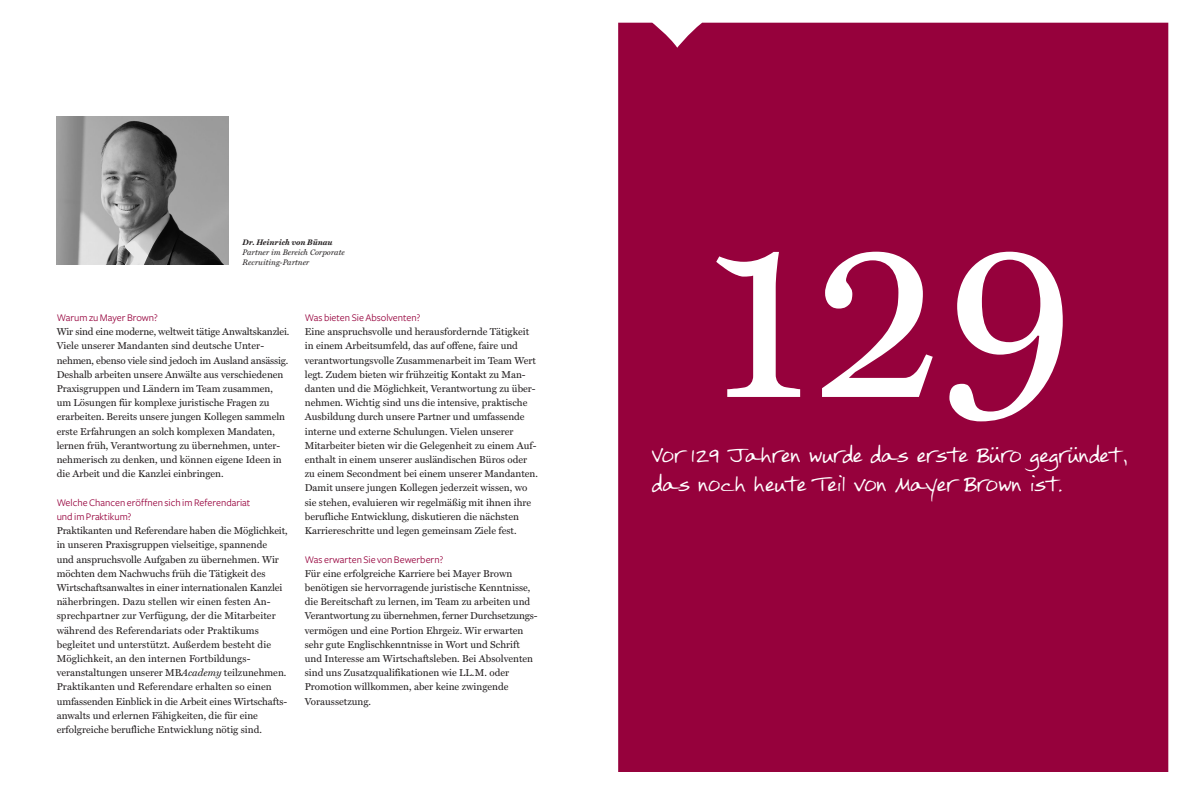
<style>
.page{position:relative;width:1191px;height:794px;background:#fff}
.page>*{position:absolute;margin:0;border:0;box-sizing:border-box;transform-origin:0 0}
.t1{font:235px "Miller Text";color:#fff}
.t2{font:16px/29px "FG Rebecca";color:#fff}
.t3{font:10.5px/14.2px "Freight Sans";color:#96013c}
.t4{font:10px/14.2px "Miller Text";color:#231f20}
.t5{font:italic 8px/10px "Miller Text";color:#231f20}
.t6{font:italic 700 8px "Miller Text";color:#231f20}
.s1{font-style:italic}
</style>
<div class="page">
<div style="left:618px;top:23px;width:550px;height:748px;background:#96013c"></div>
<img style="left:57px;top:116px;width:171px;height:149px">
<p class="t6" style="left:243px;top:237px;width:91px">Dr. Heinrich von Bünau</p>
<p class="t5" style="left:243px;top:247px;width:103px">Partner im Bereich Corporate<br>Recruiting-Partner</p>
<p class="t3" style="left:57px;top:310px;width:103px">Warum zu Mayer Brown?</p>
<p class="t4" style="left:57px;top:325px;width:234px">Wir sind eine moderne, weltweit tätige Anwaltskanzlei.<br>Viele unserer Mandanten sind deutsche Unter&shy;nehmen, ebenso viele sind jedoch im Ausland ansässig.<br>Deshalb arbeiten unsere Anwälte aus verschiedenen Praxisgruppen und Ländern im Team zusammen, um Lösungen für komplexe juristische Fragen zu erarbeiten. Bereits unsere jungen Kollegen sammeln erste Erfahrungen an solch komplexen Mandaten, lernen früh, Verantwortung zu übernehmen, unter&shy;nehmerisch zu denken, und können eigene Ideen in die Arbeit und die Kanzlei einbringen.</p>
<p class="t3" style="left:57px;top:495px;width:195px">Welche Chancen eröffnen sich im Referendariat und im Praktikum?</p>
<p class="t4" style="left:57px;top:523px;width:232px">Praktikanten und Referendare haben die Möglichkeit, in unseren Praxisgruppen vielseitige, spannende<br>und anspruchsvolle Aufgaben zu übernehmen. Wir möchten dem Nachwuchs früh die Tätigkeit des Wirtschaftsanwaltes in einer internationalen Kanzlei näherbringen. Dazu stellen wir einen festen An&shy;sprechpartner zur Verfügung, der die Mitarbeiter während des Referendariats oder Praktikums begleitet und unterstützt. Außerdem besteht die Möglichkeit, an den internen Fortbildungs&shy;veranstaltungen unserer MB<span class="s1">Academy</span> teilzunehmen.<br>Praktikanten und Referendare erhalten so einen umfassenden Einblick in die Arbeit eines Wirtschafts&shy;anwalts und erlernen Fähigkeiten, die für eine erfolgreiche berufliche Entwicklung nötig sind.</p>
<p class="t3" style="left:305px;top:310px;width:117px">Was bieten Sie Absolventen?</p>
<p class="t4" style="left:305px;top:325px;width:235px">Eine anspruchsvolle und herausfordernde Tätigkeit in einem Arbeitsumfeld, das auf offene, faire und verantwortungsvolle Zusammenarbeit im Team Wert legt. Zudem bieten wir frühzeitig Kontakt zu Man&shy;danten und die Möglichkeit, Verantwortung zu über&shy;nehmen. Wichtig sind uns die intensive, praktische Ausbildung durch unsere Partner und umfassende interne und externe Schulungen. Vielen unserer Mitarbeiter bieten wir die Gelegenheit zu einem Auf&shy;enthalt in einem unserer ausländischen Büros oder zu einem Secondment bei einem unserer Mandanten.<br>Damit unsere jungen Kollegen jederzeit wissen, wo sie stehen, evaluieren wir regelmäßig mit ihnen ihre berufliche Entwicklung, diskutieren die nächsten Karriereschritte und legen gemeinsam Ziele fest.</p>
<p class="t3" style="left:305px;top:552px;width:140px">Was erwarten Sie von Bewerbern?</p>
<p class="t4" style="left:305px;top:566px;width:234px">Für eine erfolgreiche Karriere bei Mayer Brown benötigen sie hervorragende juristische Kenntnisse, die Bereitschaft zu lernen, im Team zu arbeiten und Verantwortung zu übernehmen, ferner Durchsetzungs&shy;vermögen und eine Portion Ehrgeiz. Wir erwarten sehr gute Englischkenntnisse in Wort und Schrift und Interesse am Wirtschaftsleben. Bei Absolventen sind uns Zusatzqualifikationen wie LL.M. oder Promotion willkommen, aber keine zwingende Voraussetzung.</p>
<h1 class="t1" style="left:710px;top:177px;width:368px">129</h1>
<h2 class="t2" style="left:652px;top:442px;width:477px">Vor 129 Jahren wurde das erste Büro gegründet, das noch heute Teil von Mayer Brown ist.</h2>
</div>
